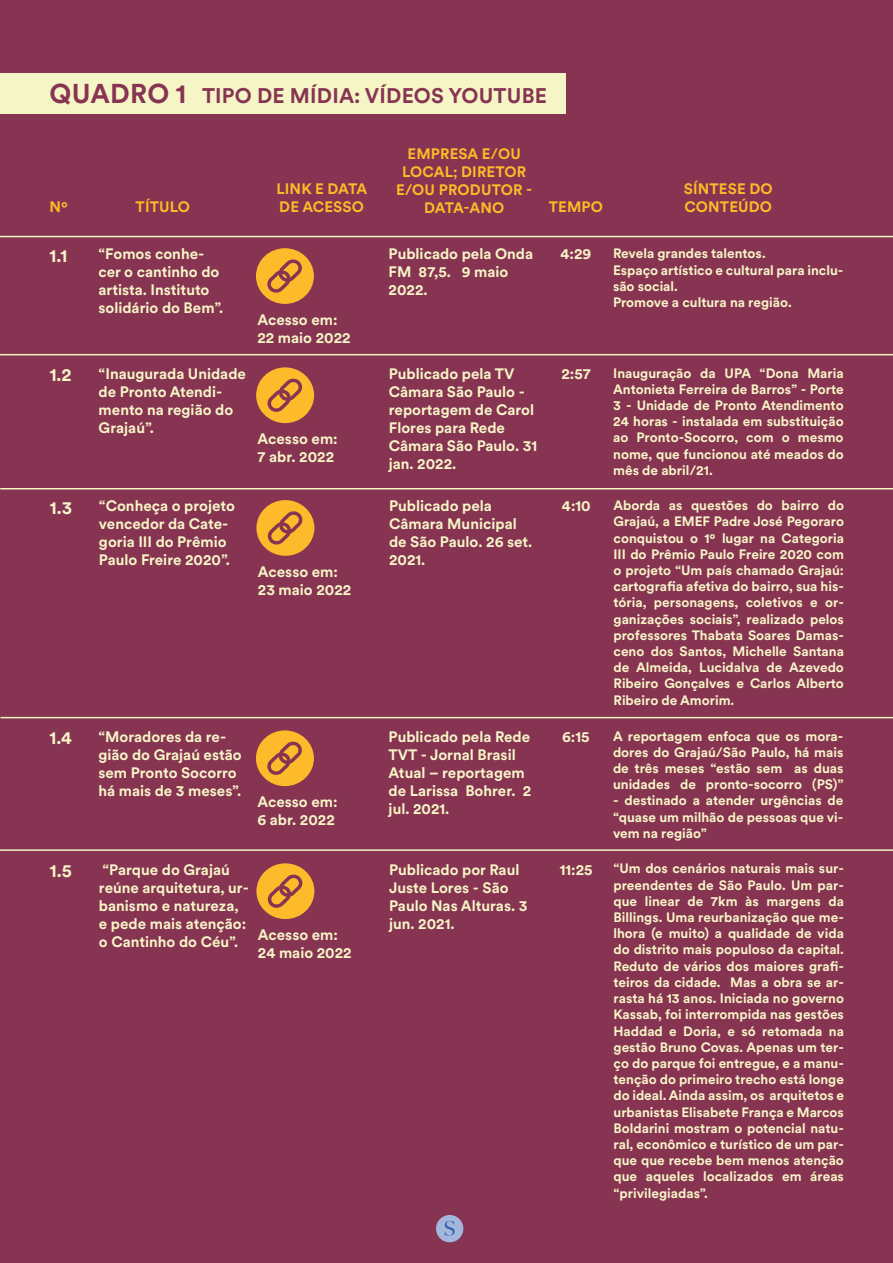
<style>
.page{position:relative;width:893px;height:1263px;background:#873453}
.page>*{position:absolute;margin:0;border:0;box-sizing:border-box;transform-origin:0 0}
.t1{font:700 21px "Circular XX";letter-spacing:.01em;color:#873453}
.t2{font:700 18px "Circular XX";color:#f6f5c6}
.t3{font:700 15px/18px "Circular XX";color:#f6f5c6}
.t4{font:700 15px/18px "Circular XX";letter-spacing:.01em;color:#fdbb27}
.t5{font:700 13.5px/16.2px "Circular XX";color:#f6f5c6;text-align:justify}
.s1{font-size:27px}
</style>
<div class="page">
<div style="left:0;top:73px;width:566px;height:40px;background:#f5f5c6"></div>
<hr style="left:0;top:236px;width:893px;height:1px;background:#f5f5c6">
<div style="left:256px;top:248px;width:58px;height:56px;background:#fdba2b;border-radius:50%"></div>
<svg style="left:267px;top:259px;width:35px;height:34px"></svg>
<hr style="left:0;top:354px;width:893px;height:1px;background:#f5f5c6">
<div style="left:256px;top:367px;width:58px;height:56px;background:#fdba2b;border-radius:50%"></div>
<svg style="left:267px;top:378px;width:36px;height:34px"></svg>
<hr style="left:0;top:488px;width:893px;height:1px;background:#f5f5c6">
<div style="left:256px;top:500px;width:58px;height:56px;background:#fdba2b;border-radius:50%"></div>
<svg style="left:267px;top:511px;width:36px;height:34px"></svg>
<hr style="left:0;top:717px;width:893px;height:1px;background:#f5f5c6">
<div style="left:256px;top:730px;width:58px;height:56px;background:#fdba2b;border-radius:50%"></div>
<svg style="left:267px;top:741px;width:35px;height:34px"></svg>
<hr style="left:0;top:849px;width:893px;height:2px;background:#f5f5c6">
<div style="left:256px;top:863px;width:58px;height:56px;background:#fdba2b;border-radius:50%"></div>
<svg style="left:267px;top:874px;width:36px;height:34px"></svg>
<div style="left:436px;top:1215px;width:27px;height:27px;background:#a3b7dc;border-radius:50%"></div>
<svg style="left:444px;top:1221px;width:11px;height:15px"></svg>
<h1 class="t1" style="left:50px;top:81px;width:499px"><span class="s1">QUADRO 1</span> TIPO DE MÍDIA: VÍDEOS YOUTUBE</h1>
<p class="t4" style="left:50px;top:197px;width:20px">Nº</p>
<p class="t4" style="left:136px;top:197px;width:56px">TÍTULO</p>
<p class="t4" style="left:276px;top:179px;width:92px">LINK E DATA<br>DE ACESSO</p>
<p class="t4" style="left:396px;top:144px;width:138px;text-align:center">EMPRESA E/OU<br>LOCAL; DIRETOR<br>E/OU PRODUTOR -<br>DATA-ANO</p>
<p class="t4" style="left:549px;top:197px;width:56px">TEMPO</p>
<p class="t4" style="left:684px;top:179px;width:91px">SÍNTESE DO<br>CONTEÚDO</p>
<h2 class="t2" style="left:50px;top:243px;width:19px">1.1</h2>
<p class="t3" style="left:98px;top:245px;width:126px">“Fomos conhe&shy;cer o cantinho do artista. Instituto solidário do Bem”.</p>
<p class="t3" style="left:389px;top:245px;width:146px">Publicado pela Onda<br>FM 87,5. 9 maio<br>2022.</p>
<p class="t3" style="left:257px;top:310px;width:95px">Acesso em:<br>22 maio 2022</p>
<h2 class="t2" style="left:50px;top:362px;width:23px">1.2</h2>
<p class="t3" style="left:99px;top:364px;width:149px">“Inaugurada Unidade de Pronto Atendi&shy;mento na região do<br>Grajaú”.</p>
<p class="t3" style="left:389px;top:364px;width:150px">Publicado pela TV<br>Câmara São Paulo - reportagem de Carol<br>Flores para Rede<br>Câmara São Paulo. 31 jan. 2022.</p>
<p class="t3" style="left:258px;top:429px;width:82px">Acesso em:<br>7 abr. 2022</p>
<h2 class="t2" style="left:50px;top:495px;width:24px">1.3</h2>
<p class="t3" style="left:99px;top:496px;width:137px">“Conheça o projeto vencedor da Cate&shy;goria III do Prêmio<br>Paulo Freire 2020”.</p>
<p class="t3" style="left:389px;top:496px;width:145px">Publicado pela<br>Câmara Municipal de São Paulo. 26 set.<br>2021.</p>
<p class="t3" style="left:258px;top:562px;width:95px">Acesso em:<br>23 maio 2022</p>
<h2 class="t2" style="left:50px;top:725px;width:24px">1.4</h2>
<p class="t3" style="left:98px;top:727px;width:145px">“Moradores da re&shy;gião do Grajaú estão sem Pronto Socorro há mais de 3 meses”.</p>
<p class="t3" style="left:389px;top:727px;width:144px">Publicado pela Rede<br>TVT - Jornal Brasil<br>Atual – reportagem de Larissa Bohrer. 2 jul. 2021.</p>
<p class="t3" style="left:257px;top:792px;width:82px">Acesso em:<br>6 abr. 2022</p>
<h2 class="t2" style="left:50px;top:858px;width:23px">1.5</h2>
<p class="t3" style="left:99px;top:860px;width:152px">“Parque do Grajaú reúne arquitetura, ur&shy;banismo e natureza, e pede mais atenção: o Cantinho do Céu”.</p>
<p class="t3" style="left:389px;top:860px;width:140px">Publicado por Raul<br>Juste Lores - São<br>Paulo Nas Alturas. 3 jun. 2021.</p>
<p class="t3" style="left:258px;top:925px;width:95px">Acesso em:<br>24 maio 2022</p>
<p class="t3" style="left:560px;top:245px;width:32px">4:29</p>
<p class="t5" style="left:613px;top:245px;width:232px;text-align:left">Revela grandes talentos.<br>Espaço artístico e cultural para inclu&shy;são social.<br>Promove a cultura na região.</p>
<p class="t3" style="left:561px;top:364px;width:31px">2:57</p>
<p class="t5" style="left:613px;top:364px;width:232px">Inauguração da UPA “Dona Maria Antonieta Ferreira de Barros” - Porte 3 - Unidade de Pronto Atendimento 24 horas - instalada em substituição ao Pronto-Socorro, com o mesmo nome, que funcionou até meados do mês de abril/21.</p>
<p class="t3" style="left:562px;top:496px;width:30px">4:10</p>
<p class="t5" style="left:613px;top:497px;width:232px">Aborda as questões do bairro do Grajaú, a EMEF Padre José Pegoraro conquistou o 1º lugar na Categoria III do Prêmio Paulo Freire 2020 com o projeto “Um país chamado Grajaú: cartografia afetiva do bairro, sua his&shy;tória, personagens, coletivos e or&shy;ganizações sociais”, realizado pelos professores Thabata Soares Damas&shy;ceno dos Santos, Michelle Santana de Almeida, Lucidalva de Azevedo Ribeiro Gonçalves e Carlos Alberto Ribeiro de Amorim.</p>
<p class="t3" style="left:562px;top:727px;width:29px">6:15</p>
<p class="t5" style="left:613px;top:727px;width:232px">A reportagem enfoca que os mora&shy;dores do Grajaú/São Paulo, há mais de três meses “estão sem as duas unidades de pronto-socorro (PS)”</p>
<p class="t5" style="left:613px;top:792px;width:232px">- destinado a atender urgências de “quase um milhão de pessoas que vi&shy;vem na região”</p>
<p class="t3" style="left:560px;top:860px;width:34px">11:25</p>
<p class="t5" style="left:613px;top:860px;width:232px">“Um dos cenários naturais mais sur&shy;preendentes de São Paulo. Um par&shy;que linear de 7km às margens da Billings. Uma reurbanização que me&shy;lhora (e muito) a qualidade de vida do distrito mais populoso da capital.<br>Reduto de vários dos maiores grafi&shy;teiros da cidade. Mas a obra se ar&shy;rasta há 13 anos. Iniciada no governo Kassab, foi interrompida nas gestões Haddad e Doria, e só retomada na gestão Bruno Covas. Apenas um ter&shy;ço do parque foi entregue, e a manu&shy;tenção do primeiro trecho está longe do ideal. Ainda assim, os arquitetos e urbanistas Elisabete França e Marcos Boldarini mostram o potencial natu&shy;ral, econômico e turístico de um par&shy;que que recebe bem menos atenção que aqueles localizados em áreas “privilegiadas”.</p>
</div>
